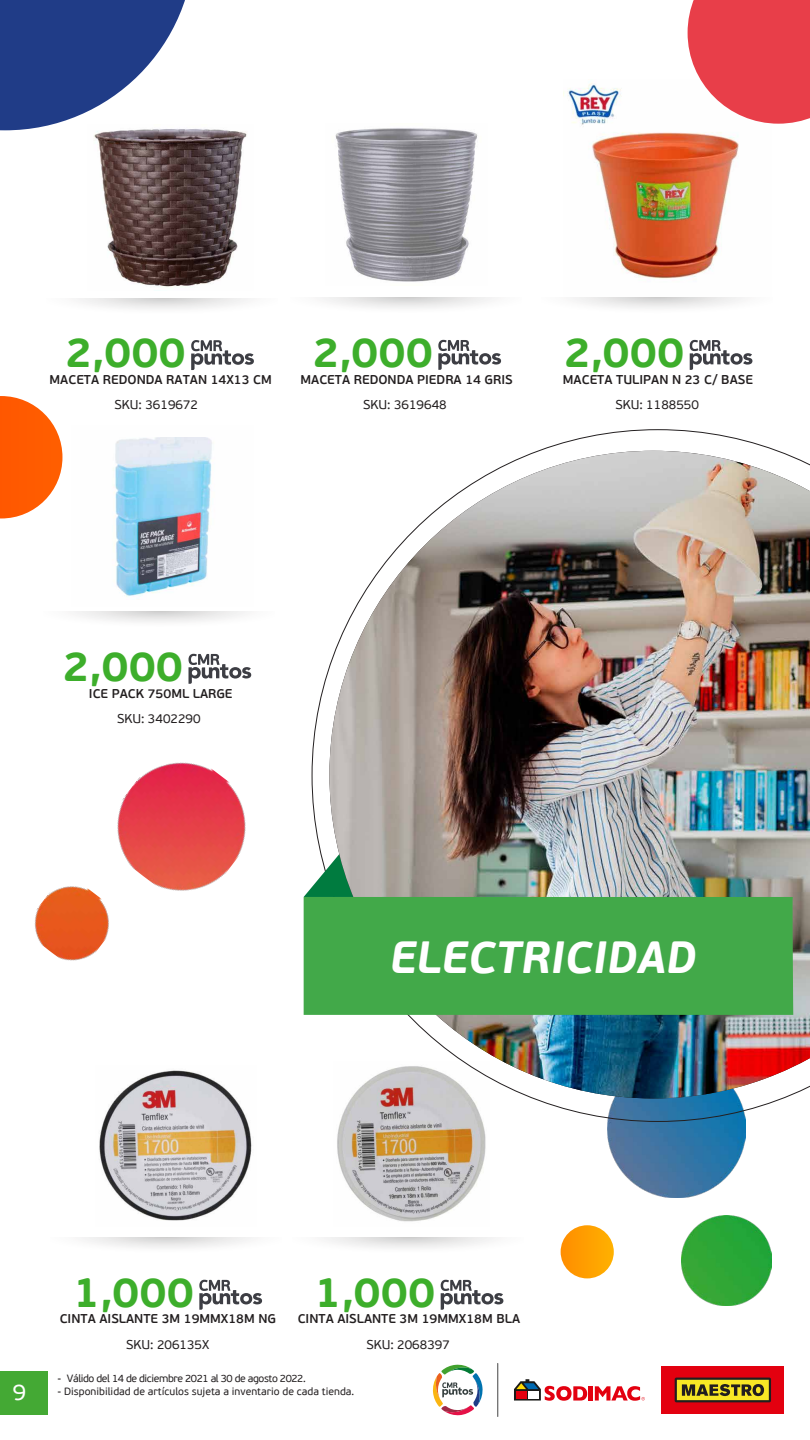
<style>
.page{position:relative;width:810px;height:1440px;background:#fff}
.page>*{position:absolute;margin:0;border:0;box-sizing:border-box;transform-origin:0 0}
.t1{font:italic 700 45px "PF Beau Sans Pro";color:#fff}
.t2{font:700 41.78px "PF Beau Sans Pro";color:#3dae2b}
.t3{font:22.5px "PF Beau Sans Pro";color:#fff}
.t4{font:600 12.75px "PF Beau Sans Pro";color:#231f20}
.t5{font:12.75px "PF Beau Sans Pro";color:#231f20}
.t6{font:10.5px "PF Beau Sans Pro";color:#231f20}
.t7{font:10.5px "PF Beau Sans Pro";letter-spacing:-.04em;color:#231f20}
</style>
<div class="page">
<div style="left:0;top:1371px;width:48px;height:43px;background:#44a934"></div>
<img style="left:608px;top:1122px;width:138px;height:76px">
<img style="left:682px;top:1215px;width:89px;height:90px">
<svg style="left:432px;top:1364px;width:51px;height:52px"></svg>
<hr style="left:497px;top:1363px;width:1px;height:54px;background:#444">
<hr style="left:589px;top:1386px;width:4px;height:15px;background:#e3000f">
<svg style="left:595px;top:1386px;width:50px;height:15px"></svg>
<svg style="left:514px;top:1379px;width:73px;height:22px"></svg>
<div style="left:661px;top:1366px;width:123px;height:48px;background:#e3000f"></div>
<svg style="left:675px;top:1378px;width:96px;height:24px;background:#998e22"></svg>
<img style="left:117px;top:762px;width:129px;height:129px">
<img style="left:34px;top:872px;width:90px;height:89px">
<svg style="left:690px;top:340px;width:62px;height:30px"></svg>
<img style="left:563px;top:83px;width:181px;height:215px">
<svg style="left:573px;top:298px;width:170px;height:10px"></svg>
<svg style="left:438px;top:340px;width:63px;height:30px"></svg>
<img style="left:335px;top:128px;width:143px;height:154px">
<svg style="left:322px;top:298px;width:170px;height:10px"></svg>
<svg style="left:189px;top:654px;width:62px;height:30px"></svg>
<img style="left:114px;top:437px;width:98px;height:160px">
<svg style="left:74px;top:611px;width:172px;height:11px"></svg>
<svg style="left:191px;top:340px;width:63px;height:30px"></svg>
<img style="left:94px;top:129px;width:153px;height:158px">
<svg style="left:77px;top:298px;width:172px;height:11px"></svg>
<svg style="left:199px;top:1280px;width:63px;height:30px"></svg>
<img style="left:99px;top:1070px;width:153px;height:151px">
<svg style="left:81px;top:1237px;width:171px;height:11px"></svg>
<svg style="left:441px;top:1280px;width:62px;height:30px"></svg>
<img style="left:337px;top:1122px;width:149px;height:100px">
<svg style="left:323px;top:1237px;width:172px;height:11px"></svg>
<svg style="left:688px;top:0;width:122px;height:124px;background:#ea565f"></svg>
<svg style="left:0;top:396px;width:62px;height:122px"></svg>
<svg style="left:0;top:0;width:194px;height:130px"></svg>
<div style="left:561px;top:1225px;width:53px;height:53px;background:linear-gradient(to right,#ff8d00,#ffb304);border-radius:27px"></div>
<svg style="left:312px;top:429px;width:473px;height:693px"></svg>
<svg style="left:304px;top:853px;width:25px;height:43px"></svg>
<img style="left:329px;top:451px;width:481px;height:647px">
<div style="left:304px;top:896px;width:489px;height:119px;background:#42a949"></div>
<h2 class="t2" style="left:65px;top:327px;width:122px">2,000</h2>
<p class="t4" style="left:50px;top:372px;width:224px">MACETA REDONDA RATAN 14X13 CM</p>
<p class="t5" style="left:115px;top:397px;width:85px">SKU: 3619672</p>
<h2 class="t2" style="left:312px;top:327px;width:122px">2,000</h2>
<p class="t4" style="left:301px;top:372px;width:214px">MACETA REDONDA PIEDRA 14 GRIS</p>
<p class="t5" style="left:363px;top:397px;width:85px">SKU: 3619648</p>
<h2 class="t2" style="left:564px;top:327px;width:122px">2,000</h2>
<p class="t4" style="left:563px;top:372px;width:192px">MACETA TULIPAN N 23 C/ BASE</p>
<p class="t5" style="left:615px;top:397px;width:85px">SKU: 1188550</p>
<h2 class="t2" style="left:62px;top:641px;width:122px">2,000</h2>
<p class="t4" style="left:89px;top:686px;width:145px">ICE PACK 750ML LARGE</p>
<p class="t5" style="left:117px;top:711px;width:85px">SKU: 3402290</p>
<h1 class="t1" style="left:389px;top:929px;width:309px">ELECTRICIDAD</h1>
<h2 class="t2" style="left:73px;top:1267px;width:122px">1,000</h2>
<p class="t4" style="left:60px;top:1311px;width:218px">CINTA AISLANTE 3M 19MMX18M NG</p>
<p class="t5" style="left:126px;top:1337px;width:85px">SKU: 206135X</p>
<h2 class="t2" style="left:314px;top:1267px;width:122px">1,000</h2>
<p class="t4" style="left:298px;top:1311px;width:224px">CINTA AISLANTE 3M 19MMX18M BLA</p>
<p class="t5" style="left:366px;top:1337px;width:85px">SKU: 2068397</p>
<p class="t7" style="left:58px;top:1372px;width:250px">- Válido del 14 de diciembre 2021 al 30 de agosto 2022.</p>
<h3 class="t3" style="left:13px;top:1380px;width:15px">9</h3>
<p class="t6" style="left:58px;top:1385px;width:298px">- Disponibilidad de artículos sujeta a inventario de cada tienda.</p>
</div>
